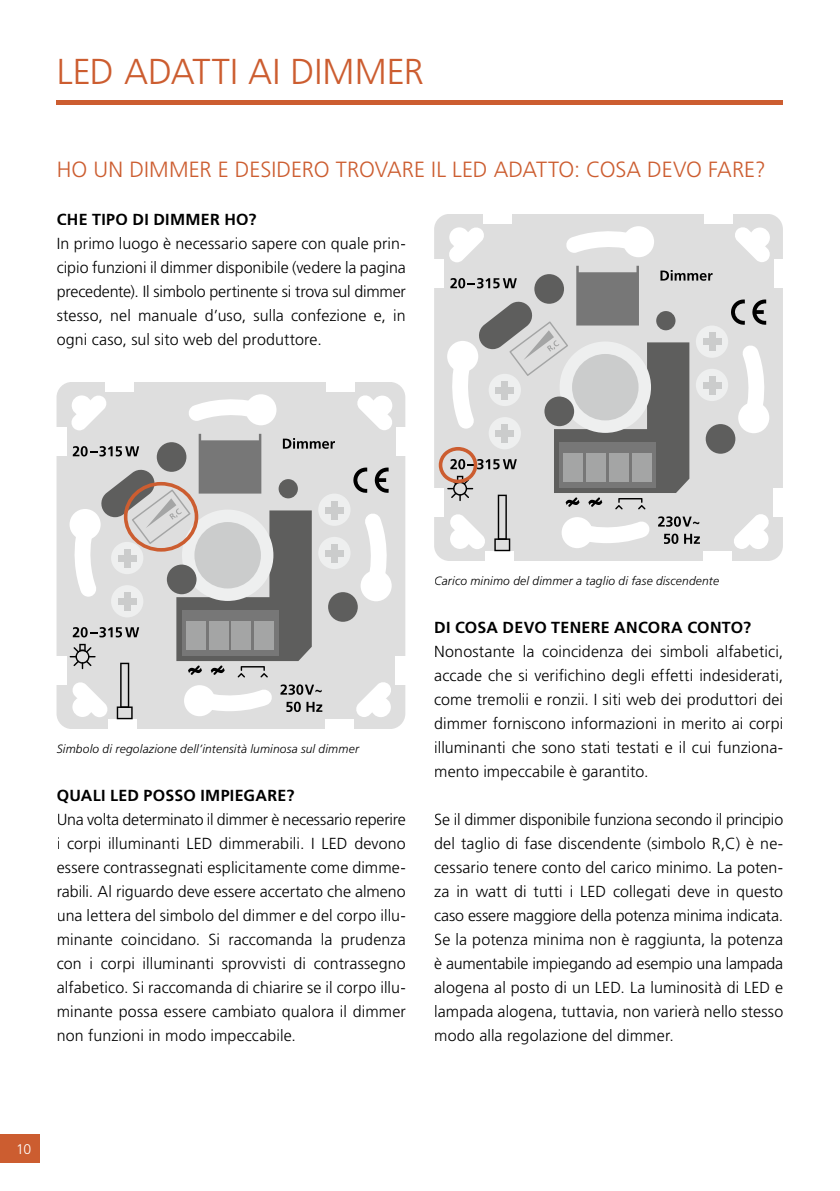
<style>
.page{position:relative;width:840px;height:1191px;background:#fff}
.page>*{position:absolute;margin:0;border:0;box-sizing:border-box;transform-origin:0 0}
.t1{font:300 36px "Frutiger LT Std";color:#cc5d30}
.t2{font:300 22px "Frutiger LT Std";color:#cc5d30}
.t3{font:300 16px/24px "Frutiger LT Std";letter-spacing:.005em;color:#000;text-align:justify}
.t4{font:700 16px "Frutiger LT Std";letter-spacing:.02em;color:#000}
.t5{font:300 14px "Frutiger LT Std";color:#fff}
.t6{font:italic 300 12px "Frutiger LT Std";letter-spacing:.015em;color:#000}
</style>
<div class="page">
<div style="left:0;top:1134px;width:40px;height:28px;background:#cc5d30"></div>
<hr style="left:57px;top:101px;width:725px;height:4px;background:#cc5d30">
<div style="left:57px;top:382px;width:348px;height:347px;background:#dedede;border-radius:15px"></div>
<div style="left:57px;top:427px;width:9px;height:29px;background:#fff"></div>
<div style="left:105px;top:382px;width:29px;height:10px;background:#fff"></div>
<div style="left:326px;top:382px;width:29px;height:10px;background:#fff"></div>
<div style="left:108px;top:719px;width:28px;height:10px;background:#fff"></div>
<div style="left:325px;top:719px;width:29px;height:10px;background:#fff"></div>
<div style="left:396px;top:427px;width:9px;height:29px;background:#fff"></div>
<div style="left:57px;top:656px;width:9px;height:29px;background:#fff"></div>
<div style="left:395px;top:656px;width:10px;height:29px;background:#fff"></div>
<div style="left:318px;top:537px;width:32px;height:32px;background:#eeefef;border-radius:50%"></div>
<div style="left:331px;top:544px;width:6px;height:19px;background:#cbcccc"></div>
<div style="left:325px;top:550px;width:18px;height:6px;background:#cbcccc"></div>
<div style="left:318px;top:493px;width:32px;height:33px;background:#eeefef;border-radius:50%"></div>
<div style="left:331px;top:500px;width:6px;height:19px;background:#cbcccc"></div>
<div style="left:325px;top:507px;width:18px;height:6px;background:#cbcccc"></div>
<div style="left:360px;top:570px;width:31px;height:31px;background:#fff;border-radius:50%"></div>
<svg style="left:364px;top:514px;width:28px;height:79px"></svg>
<svg style="left:357px;top:395px;width:35px;height:35px"></svg>
<svg style="left:356px;top:682px;width:35px;height:35px"></svg>
<div style="left:328px;top:592px;width:29px;height:30px;background:#5e5e5d;border-radius:50%"></div>
<svg style="left:353px;top:467px;width:14px;height:26px"></svg>
<svg style="left:374px;top:467px;width:14px;height:26px"></svg>
<svg style="left:69px;top:394px;width:266px;height:325px"></svg>
<div style="left:434px;top:214px;width:348px;height:347px;background:#dedede;border-radius:15px"></div>
<div style="left:434px;top:259px;width:9px;height:29px;background:#fff"></div>
<div style="left:483px;top:214px;width:28px;height:10px;background:#fff"></div>
<div style="left:703px;top:214px;width:29px;height:10px;background:#fff"></div>
<div style="left:485px;top:551px;width:28px;height:10px;background:#fff"></div>
<div style="left:702px;top:551px;width:29px;height:10px;background:#fff"></div>
<div style="left:773px;top:259px;width:9px;height:29px;background:#fff"></div>
<div style="left:434px;top:488px;width:9px;height:29px;background:#fff"></div>
<div style="left:772px;top:488px;width:10px;height:29px;background:#fff"></div>
<div style="left:695px;top:369px;width:32px;height:32px;background:#eeefef;border-radius:50%"></div>
<div style="left:708px;top:376px;width:6px;height:19px;background:#cbcccc"></div>
<div style="left:702px;top:382px;width:19px;height:6px;background:#cbcccc"></div>
<div style="left:695px;top:325px;width:32px;height:33px;background:#eeefef;border-radius:50%"></div>
<div style="left:708px;top:332px;width:6px;height:19px;background:#cbcccc"></div>
<div style="left:702px;top:339px;width:19px;height:6px;background:#cbcccc"></div>
<div style="left:737px;top:402px;width:31px;height:31px;background:#fff;border-radius:50%"></div>
<svg style="left:741px;top:345px;width:28px;height:80px"></svg>
<svg style="left:735px;top:227px;width:35px;height:35px"></svg>
<svg style="left:734px;top:514px;width:35px;height:35px"></svg>
<div style="left:705px;top:424px;width:30px;height:30px;background:#5e5e5d;border-radius:50%"></div>
<svg style="left:731px;top:299px;width:13px;height:26px"></svg>
<svg style="left:752px;top:299px;width:13px;height:26px"></svg>
<svg style="left:438px;top:226px;width:274px;height:325px"></svg>
<h1 class="t1" style="left:57px;top:51px;width:368px">LED ADATTI AI DIMMER</h1>
<h2 class="t2" style="left:57px;top:157px;width:710px">HO UN DIMMER E DESIDERO TROVARE IL LED ADATTO: COSA DEVO FARE?</h2>
<p class="t4" style="left:57px;top:210px;width:201px">CHE TIPO DI DIMMER HO?</p>
<p class="t3" style="left:57px;top:231px;width:350px">In primo luogo è necessario sapere con quale prin&shy;cipio funzioni il dimmer disponibile (vedere la pagina precedente). Il simbolo pertinente si trova sul dimmer stesso, nel manuale d’uso, sulla confezione e, in ogni caso, sul sito web del produttore.</p>
<p class="t6" style="left:57px;top:742px;width:303px">Simbolo di regolazione dell’intensità luminosa sul dimmer</p>
<p class="t4" style="left:57px;top:786px;width:239px">QUALI LED POSSO IMPIEGARE?</p>
<p class="t3" style="left:57px;top:807px;width:350px">Una volta determinato il dimmer è necessario reperire i corpi illuminanti LED dimmerabili. I LED devono essere contrassegnati esplicitamente come dimme&shy;rabili. Al riguardo deve essere accertato che almeno una lettera del simbolo del dimmer e del corpo illu&shy;minante coincidano. Si raccomanda la prudenza con i corpi illuminanti sprovvisti di contrassegno alfabetico. Si raccomanda di chiarire se il corpo illu&shy;minante possa essere cambiato qualora il dimmer non funzioni in modo impeccabile.</p>
<p class="t6" style="left:434px;top:574px;width:286px">Carico minimo del dimmer a taglio di fase discendente</p>
<p class="t4" style="left:434px;top:618px;width:318px">DI COSA DEVO TENERE ANCORA CONTO?</p>
<p class="t3" style="left:434px;top:639px;width:350px">Nonostante la coincidenza dei simboli alfabetici, accade che si verifichino degli effetti indesiderati, come tremolii e ronzii. I siti web dei produttori dei dimmer forniscono informazioni in merito ai corpi illuminanti che sono stati testati e il cui funziona&shy;mento impeccabile è garantito.</p>
<p class="t3" style="left:434px;top:807px;width:350px">Se il dimmer disponibile funziona secondo il principio del taglio di fase discendente (simbolo R,C) è ne&shy;cessario tenere conto del carico minimo. La poten&shy;za in watt di tutti i LED collegati deve in questo caso essere maggiore della potenza minima indicata.<br>Se la potenza minima non è raggiunta, la potenza è aumentabile impiegando ad esempio una lampada alogena al posto di un LED. La luminosità di LED e lampada alogena, tuttavia, non varierà nello stesso modo alla regolazione del dimmer.</p>
<p class="t5" style="left:16px;top:1141px;width:17px">10</p>
</div>
